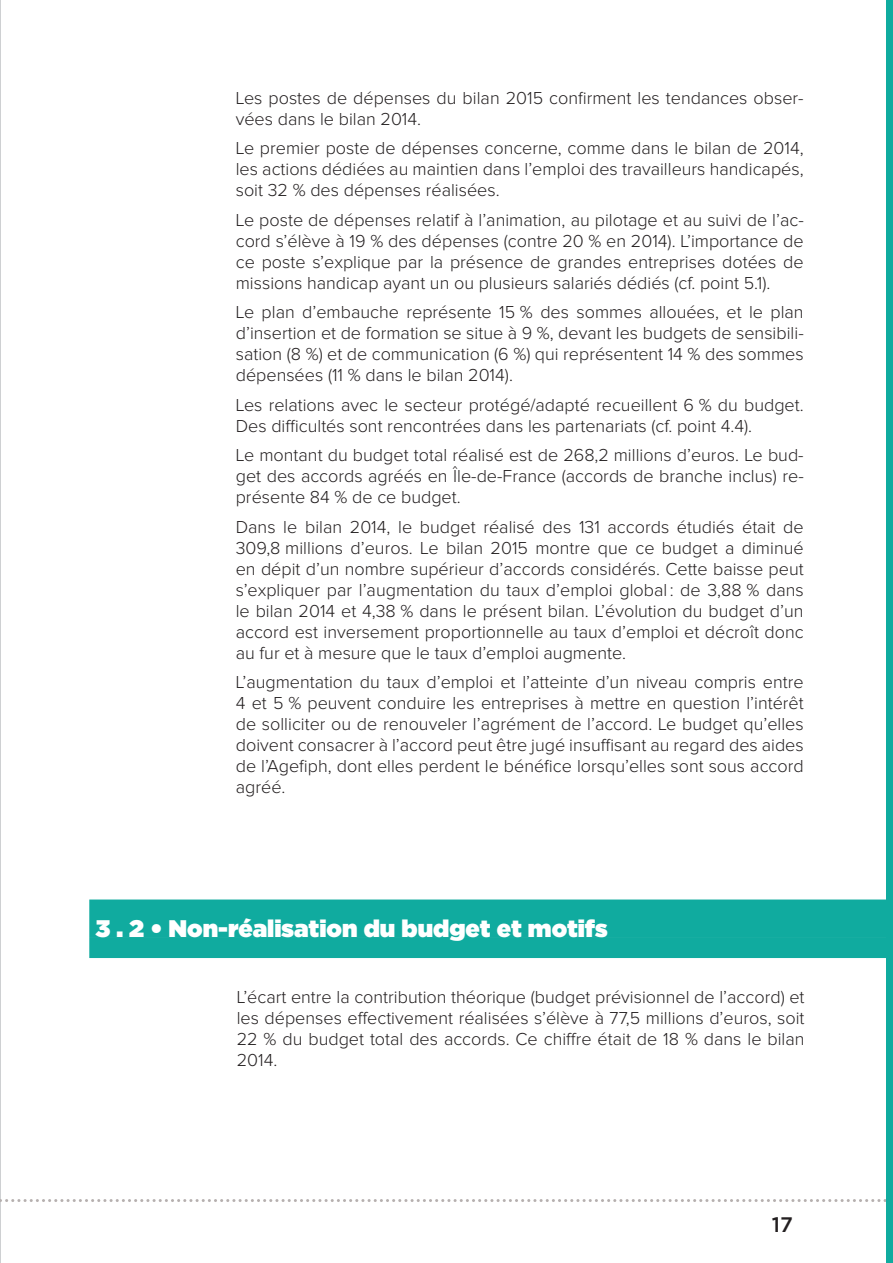
<style>
.page{position:relative;width:893px;height:1263px;background:#fff}
.page>*{position:absolute;margin:0;border:0;box-sizing:border-box;transform-origin:0 0}
.t1{font:900 24px "Gotham";color:#fff}
.t2{font:500 21px "Gotham";color:#231f20}
.t3{font:300 18px/21px "Proxima Nova";color:#231f20;text-align:justify}
</style>
<div class="page">
<hr style="left:0;top:0;width:1px;height:1263px;background:#9da1a5">
<svg style="left:0;top:1199px;width:887px;height:3px"></svg>
<div style="left:887px;top:0;width:6px;height:1263px;background:#10ab9f"></div>
<div style="left:89px;top:899px;width:804px;height:38px;background:#10ab9f"></div>
<div style="left:89px;top:937px;width:804px;height:21px;background:#10ab9f"></div>
<p class="t3" style="left:236px;top:88px;width:569px">Les postes de dépenses du bilan 2015 confirment les tendances obser&shy;vées dans le bilan 2014.</p>
<p class="t3" style="left:236px;top:138px;width:569px">Le premier poste de dépenses concerne, comme dans le bilan de 2014, les actions dédiées au maintien dans l’emploi des travailleurs handicapés, soit 32 % des dépenses réalisées.</p>
<p class="t3" style="left:236px;top:210px;width:569px">Le poste de dépenses relatif à l’animation, au pilotage et au suivi de l’ac&shy;cord s’élève à 19 % des dépenses (contre 20 % en 2014). L’importance de ce poste s’explique par la présence de grandes entreprises dotées de missions handicap ayant un ou plusieurs salariés dédiés (cf. point 5.1).</p>
<p class="t3" style="left:236px;top:302px;width:569px">Le plan d’embauche représente 15 % des sommes allouées, et le plan d’insertion et de formation se situe à 9 %, devant les budgets de sensibili&shy;sation (8 %) et de communication (6 %) qui représentent 14 % des sommes dépensées (11 % dans le bilan 2014).</p>
<p class="t3" style="left:236px;top:395px;width:569px">Les relations avec le secteur protégé/adapté recueillent 6 % du budget.<br>Des difficultés sont rencontrées dans les partenariats (cf. point 4.4).</p>
<p class="t3" style="left:236px;top:445px;width:569px">Le montant du budget total réalisé est de 268,2 millions d’euros. Le bud&shy;get des accords agréés en Île-de-France (accords de branche inclus) re&shy;présente 84 % de ce budget.</p>
<p class="t3" style="left:236px;top:517px;width:569px">Dans le bilan 2014, le budget réalisé des 131 accords étudiés était de 309,8 millions d’euros. Le bilan 2015 montre que ce budget a diminué en dépit d’un nombre supérieur d’accords considérés. Cette baisse peut s’expliquer par l’augmentation du taux d’emploi global : de 3,88 % dans le bilan 2014 et 4,38 % dans le présent bilan. L’évolution du budget d’un accord est inversement proportionnelle au taux d’emploi et décroît donc au fur et à mesure que le taux d’emploi augmente.</p>
<p class="t3" style="left:236px;top:672px;width:569px">L’augmentation du taux d’emploi et l’atteinte d’un niveau compris entre 4 et 5 % peuvent conduire les entreprises à mettre en question l’intérêt de solliciter ou de renouveler l’agrément de l’accord. Le budget qu’elles doivent consacrer à l’accord peut être jugé insuffisant au regard des aides de l’Agefiph, dont elles perdent le bénéfice lorsqu’elles sont sous accord agréé.</p>
<h1 class="t1" style="left:95px;top:911px;width:514px">3 . 2 • Non-réalisation du budget et motifs</h1>
<p class="t3" style="left:237px;top:987px;width:569px">L’écart entre la contribution théorique (budget prévisionnel de l’accord) et les dépenses effectivement réalisées s’élève à 77,5 millions d’euros, soit 22 % du budget total des accords. Ce chiffre était de 18 % dans le bilan 2014.</p>
<p class="t2" style="left:772px;top:1211px;width:23px">17</p>
</div>
